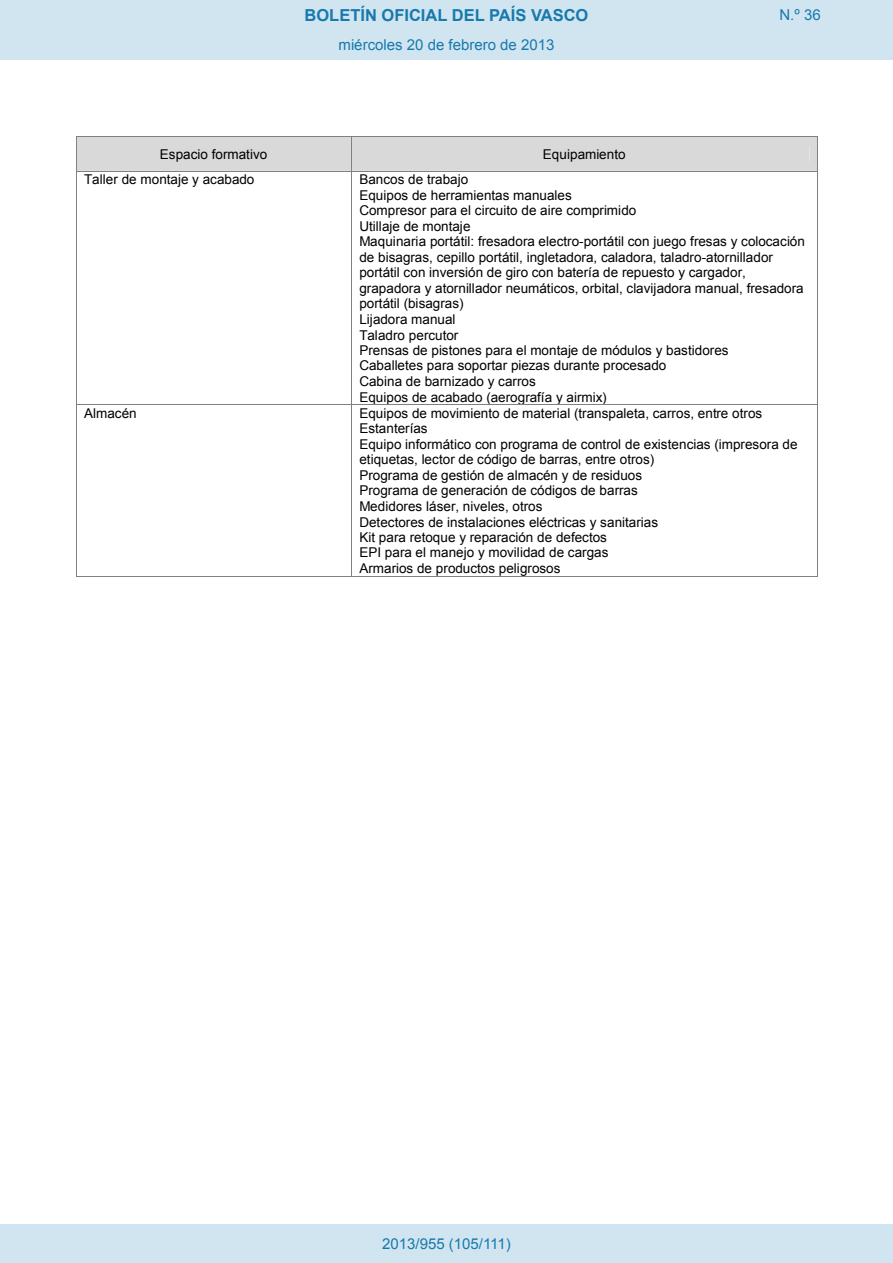
<style>
.page{position:relative;width:893px;height:1263px;background:#fff}
.page>*{position:absolute;margin:0;border:0;box-sizing:border-box;transform-origin:0 0}
.t1{font:700 16.5px "Arial";color:#1879ad}
.Paginacion_Centro{font:15px "Arial";color:#1879ad}
.t2{font:13.5px/15.6px "Arial";letter-spacing:.005em;color:#000}
</style>
<div class="page">
<div style="left:76px;top:136px;width:742px;height:36px;background:#d9d9d9"></div>
<hr style="left:76px;top:172px;width:1px;height:232px;background:#808080">
<hr style="left:351px;top:172px;width:1px;height:232px;background:#808080">
<hr style="left:817px;top:172px;width:1px;height:232px;background:#808080">
<hr style="left:76px;top:404px;width:275px;height:1px;background:#808080">
<hr style="left:352px;top:404px;width:465px;height:1px;background:#808080">
<hr style="left:76px;top:405px;width:1px;height:171px;background:#808080">
<hr style="left:76px;top:576px;width:275px;height:1px;background:#808080">
<hr style="left:351px;top:405px;width:1px;height:171px;background:#808080">
<hr style="left:352px;top:576px;width:465px;height:1px;background:#808080">
<hr style="left:817px;top:405px;width:1px;height:171px;background:#808080">
<div style="left:0;top:0;width:893px;height:60px;background:#d0e5f0"></div>
<div style="left:0;top:1225px;width:893px;height:38px;background:#d0e5f0"></div>
<p class="t1" style="left:305px;top:4px;width:285px">BOLETÍN OFICIAL DEL PAÍS VASCO</p>
<p class="Paginacion_Centro" style="left:779px;top:5px;width:43px">N.º 36</p>
<p class="Paginacion_Centro" style="left:338px;top:35px;width:217px">miércoles 20 de febrero de 2013</p>
<p class="t2" style="left:160px;top:146px;width:109px">Espacio formativo</p>
<p class="t2" style="left:543px;top:146px;width:84px">Equipamiento</p>
<p class="t2" style="left:84px;top:172px;width:172px">Taller de montaje y acabado</p>
<p class="t2" style="left:359px;top:172px;width:447px">Bancos de trabajo<br>Equipos de herramientas manuales<br>Compresor para el circuito de aire comprimido<br>Utillaje de montaje<br>Maquinaria portátil: fresadora electro-portátil con juego fresas y colocación de bisagras, cepillo portátil, ingletadora, caladora, taladro-atornillador portátil con inversión de giro con batería de repuesto y cargador, grapadora y atornillador neumáticos, orbital, clavijadora manual, fresadora portátil (bisagras)<br>Lijadora manual<br>Taladro percutor<br>Prensas de pistones para el montaje de módulos y bastidores<br>Caballetes para soportar piezas durante procesado<br>Cabina de barnizado y carros<br>Equipos de acabado (aerografía y airmix)</p>
<p class="t2" style="left:84px;top:405px;width:54px">Almacén</p>
<p class="t2" style="left:359px;top:405px;width:440px">Equipos de movimiento de material (transpaleta, carros, entre otros Estanterías<br>Equipo informático con programa de control de existencias (impresora de etiquetas, lector de código de barras, entre otros)<br>Programa de gestión de almacén y de residuos<br>Programa de generación de códigos de barras<br>Medidores láser, niveles, otros<br>Detectores de instalaciones eléctricas y sanitarias<br>Kit para retoque y reparación de defectos<br>EPI para el manejo y movilidad de cargas<br>Armarios de productos peligrosos</p>
<p class="Paginacion_Centro" style="left:382px;top:1234px;width:130px">2013/955 (105/111)</p>
</div>
